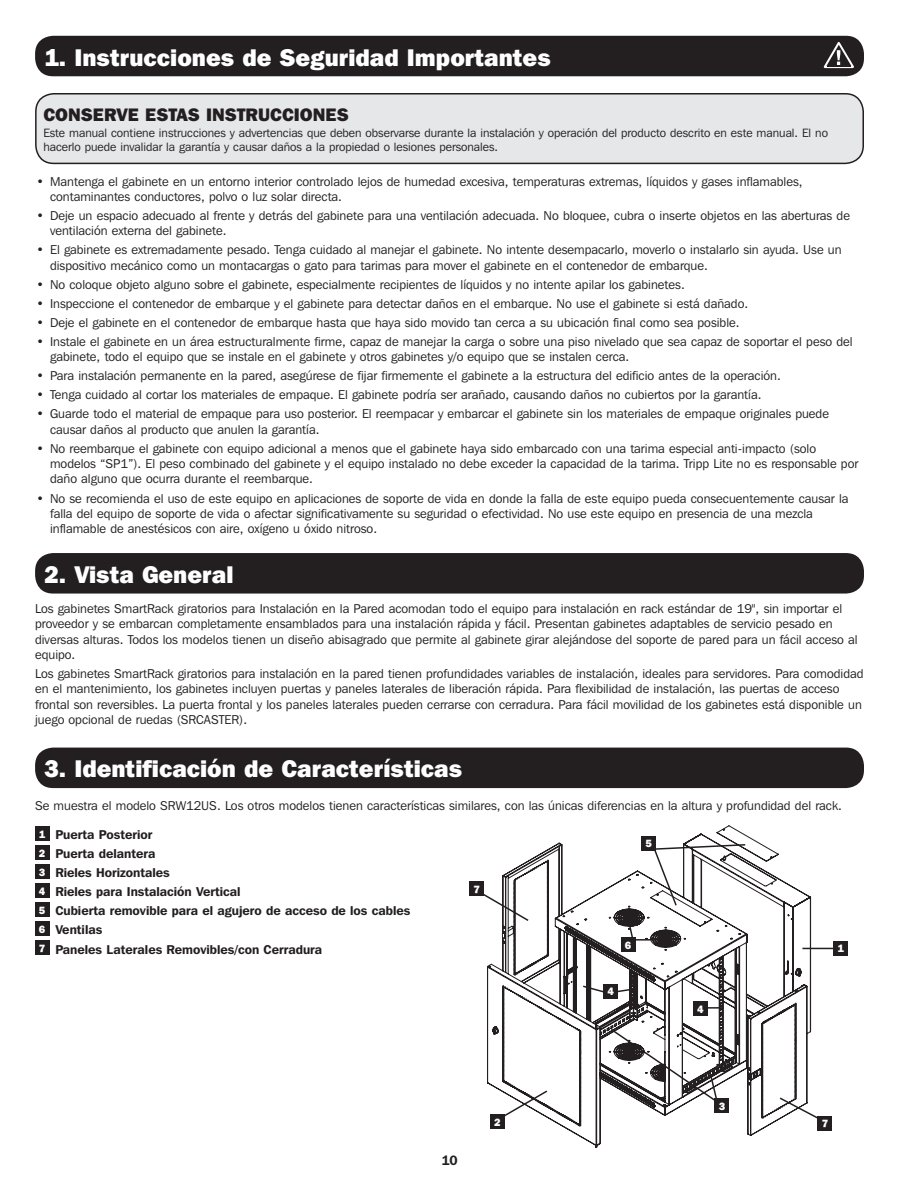
<style>
.page{position:relative;width:918px;height:1188px;background:#fff}
.page>*{position:absolute;margin:0;border:0;box-sizing:border-box;transform-origin:0 0}
.Main_Head{font:800 24px "Franklin Gothic IT Cby BT";color:#fff}
.t1{font:800 18px "Franklin Gothic IT Cby BT";color:#231f20}
.t2{font:600 13.5px "Franklin Gothic IT Cby BT";color:#231f20}
.t3{font:12.75px/15.3px "Franklin Gothic IT Cby BT";color:#231f20}
.t4{font:600 12.75px "Franklin Gothic IT Cby BT";color:#231f20}
.t5{font:12px/14.4px "Franklin Gothic IT Cby BT";color:#231f20}
.t6{font:800 10.5px "Franklin Gothic IT Cby BT";color:#fff}
</style>
<div class="page">
<div style="left:35px;top:36px;width:829px;height:40px;background:#231f20;border-radius:18px"></div>
<div style="left:35px;top:748px;width:829px;height:40px;background:#231f20;border-radius:18px"></div>
<div style="left:35px;top:553px;width:829px;height:41px;background:#231f20;border-radius:18px"></div>
<div style="left:36px;top:94px;width:827px;height:69px;background:#e6e7e9;border-radius:18px"></div>
<div style="left:35px;top:93px;width:829px;height:71px;border:2px solid #231f20;border-radius:18px"></div>
<div style="left:35px;top:826px;width:14px;height:15px;background:#231f20"></div>
<div style="left:35px;top:846px;width:14px;height:14px;background:#231f20"></div>
<div style="left:35px;top:865px;width:14px;height:14px;background:#231f20"></div>
<div style="left:35px;top:884px;width:14px;height:14px;background:#231f20"></div>
<div style="left:35px;top:903px;width:14px;height:14px;background:#231f20"></div>
<div style="left:35px;top:922px;width:14px;height:14px;background:#231f20"></div>
<div style="left:35px;top:941px;width:14px;height:14px;background:#231f20"></div>
<svg style="left:824px;top:42px;width:30px;height:26px"></svg>
<svg style="left:487px;top:826px;width:324px;height:322px"></svg>
<div style="left:834px;top:941px;width:14px;height:14px;background:#231f20"></div>
<svg style="left:501px;top:1089px;width:48px;height:30px"></svg>
<hr style="left:802px;top:948px;width:32px;height:1px;background:#231f20">
<div style="left:490px;top:1115px;width:14px;height:14px;background:#231f20"></div>
<div style="left:715px;top:1099px;width:14px;height:14px;background:#231f20"></div>
<svg style="left:609px;top:1027px;width:110px;height:78px"></svg>
<div style="left:693px;top:1001px;width:14px;height:15px;background:#231f20"></div>
<svg style="left:707px;top:1007px;width:15px;height:2px"></svg>
<div style="left:604px;top:984px;width:14px;height:14px;background:#231f20"></div>
<svg style="left:581px;top:984px;width:23px;height:10px"></svg>
<svg style="left:618px;top:987px;width:18px;height:6px"></svg>
<div style="left:642px;top:836px;width:14px;height:14px;background:#231f20"></div>
<svg style="left:652px;top:843px;width:95px;height:64px"></svg>
<div style="left:621px;top:938px;width:14px;height:14px;background:#231f20"></div>
<svg style="left:627px;top:919px;width:38px;height:22px"></svg>
<div style="left:818px;top:1116px;width:14px;height:14px;background:#231f20"></div>
<svg style="left:778px;top:1096px;width:40px;height:25px"></svg>
<div style="left:470px;top:882px;width:14px;height:14px;background:#231f20"></div>
<svg style="left:484px;top:891px;width:46px;height:31px"></svg>
<p class="Main_Head" style="left:44px;top:42px;width:508px">1. Instrucciones de Seguridad Importantes</p>
<p class="t1" style="left:43px;top:103px;width:307px">CONSERVE ESTAS INSTRUCCIONES</p>
<p class="t5" style="left:43px;top:125px;width:786px">Este manual contiene instrucciones y advertencias que deben observarse durante la instalación y operación del producto descrito en este manual. El no hacerlo puede invalidar la garantía y causar daños a la propiedad o lesiones personales.</p>
<p class="t3" style="left:50px;top:173px;width:754px;text-indent:-14px">• Mantenga el gabinete en un entorno interior controlado lejos de humedad excesiva, temperaturas extremas, líquidos y gases inflamables, contaminantes conductores, polvo o luz solar directa.</p>
<p class="t3" style="left:50px;top:208px;width:801px;text-indent:-14px">• Deje un espacio adecuado al frente y detrás del gabinete para una ventilación adecuada. No bloquee, cubra o inserte objetos en las aberturas de ventilación externa del gabinete.</p>
<p class="t3" style="left:50px;top:242px;width:793px;text-indent:-14px">• El gabinete es extremadamente pesado. Tenga cuidado al manejar el gabinete. No intente desempacarlo, moverlo o instalarlo sin ayuda. Use un dispositivo mecánico como un montacargas o gato para tarimas para mover el gabinete en el contenedor de embarque.</p>
<p class="t3" style="left:37px;top:276px;width:650px">• No coloque objeto alguno sobre el gabinete, especialmente recipientes de líquidos y no intente apilar los gabinetes.</p>
<p class="t3" style="left:37px;top:295px;width:713px">• Inspeccione el contenedor de embarque y el gabinete para detectar daños en el embarque. No use el gabinete si está dañado.</p>
<p class="t3" style="left:37px;top:315px;width:705px">• Deje el gabinete en el contenedor de embarque hasta que haya sido movido tan cerca a su ubicación final como sea posible.</p>
<p class="t3" style="left:50px;top:334px;width:804px;text-indent:-14px">• Instale el gabinete en un área estructuralmente firme, capaz de manejar la carga o sobre una piso nivelado que sea capaz de soportar el peso del gabinete, todo el equipo que se instale en el gabinete y otros gabinetes y/o equipo que se instalen cerca.</p>
<p class="t3" style="left:37px;top:368px;width:746px">• Para instalación permanente en la pared, asegúrese de fijar firmemente el gabinete a la estructura del edificio antes de la operación.</p>
<p class="t3" style="left:37px;top:387px;width:726px">• Tenga cuidado al cortar los materiales de empaque. El gabinete podría ser arañado, causando daños no cubiertos por la garantía.</p>
<p class="t3" style="left:50px;top:406px;width:780px;text-indent:-14px">• Guarde todo el material de empaque para uso posterior. El reempacar y embarcar el gabinete sin los materiales de empaque originales puede causar daños al producto que anulen la garantía.</p>
<p class="t3" style="left:50px;top:441px;width:810px;text-indent:-14px">• No reembarque el gabinete con equipo adicional a menos que el gabinete haya sido embarcado con una tarima especial anti-impacto (solo modelos “SP1”). El peso combinado del gabinete y el equipo instalado no debe exceder la capacidad de la tarima. Tripp Lite no es responsable por daño alguno que ocurra durante el reembarque.</p>
<p class="t3" style="left:50px;top:490px;width:800px;text-indent:-14px">• No se recomienda el uso de este equipo en aplicaciones de soporte de vida en donde la falla de este equipo pueda consecuentemente causar la falla del equipo de soporte de vida o afectar significativamente su seguridad o efectividad. No use este equipo en presencia de una mezcla inflamable de anestésicos con aire, oxígeno u óxido nitroso.</p>
<p class="Main_Head" style="left:44px;top:559px;width:191px">2. Vista General</p>
<p class="t3" style="left:35px;top:601px;width:824px">Los gabinetes SmartRack giratorios para Instalación en la Pared acomodan todo el equipo para instalación en rack estándar de 19", sin importar el proveedor y se embarcan completamente ensamblados para una instalación rápida y fácil. Presentan gabinetes adaptables de servicio pesado en diversas alturas. Todos los modelos tienen un diseño abisagrado que permite al gabinete girar alejándose del soporte de pared para un fácil acceso al equipo.</p>
<p class="t3" style="left:35px;top:666px;width:830px">Los gabinetes SmartRack giratorios para instalación en la pared tienen profundidades variables de instalación, ideales para servidores. Para comodidad en el mantenimiento, los gabinetes incluyen puertas y paneles laterales de liberación rápida. Para flexibilidad de instalación, las puertas de acceso frontal son reversibles. La puerta frontal y los paneles laterales pueden cerrarse con cerradura. Para fácil movilidad de los gabinetes está disponible un juego opcional de ruedas (SRCASTER).</p>
<p class="Main_Head" style="left:44px;top:754px;width:420px">3. Identificación de Características</p>
<p class="t3" style="left:35px;top:798px;width:808px">Se muestra el modelo SRW12US. Los otros modelos tienen características similares, con las únicas diferencias en la altura y profundidad del rack.</p>
<p class="t6" style="left:39px;top:827px;width:8px">1</p>
<p class="t4" style="left:55px;top:827px;width:99px">Puerta Posterior</p>
<p class="t6" style="left:39px;top:846px;width:8px">2</p>
<p class="t4" style="left:55px;top:846px;width:102px">Puerta delantera</p>
<p class="t6" style="left:39px;top:865px;width:8px">3</p>
<p class="t4" style="left:55px;top:865px;width:116px">Rieles Horizontales</p>
<p class="t6" style="left:39px;top:885px;width:8px">4</p>
<p class="t4" style="left:55px;top:884px;width:187px">Rieles para Instalación Vertical</p>
<p class="t6" style="left:39px;top:904px;width:8px">5</p>
<p class="t4" style="left:55px;top:903px;width:357px">Cubierta removible para el agujero de acceso de los cables</p>
<p class="t6" style="left:39px;top:923px;width:8px">6</p>
<p class="t4" style="left:55px;top:922px;width:48px">Ventilas</p>
<p class="t6" style="left:39px;top:942px;width:8px">7</p>
<p class="t4" style="left:55px;top:941px;width:268px">Paneles Laterales Removibles/con Cerradura</p>
<p class="t6" style="left:474px;top:883px;width:8px">7</p>
<p class="t2" style="left:441px;top:1152px;width:18px">10</p>
<p class="t6" style="left:494px;top:1116px;width:8px">2</p>
<p class="t6" style="left:645px;top:837px;width:8px">5</p>
<p class="t6" style="left:625px;top:939px;width:8px">6</p>
<p class="t6" style="left:608px;top:985px;width:8px">4</p>
<p class="t6" style="left:697px;top:1002px;width:8px">4</p>
<p class="t6" style="left:719px;top:1099px;width:8px">3</p>
<p class="t6" style="left:838px;top:942px;width:8px">1</p>
<p class="t6" style="left:822px;top:1117px;width:8px">7</p>
</div>
